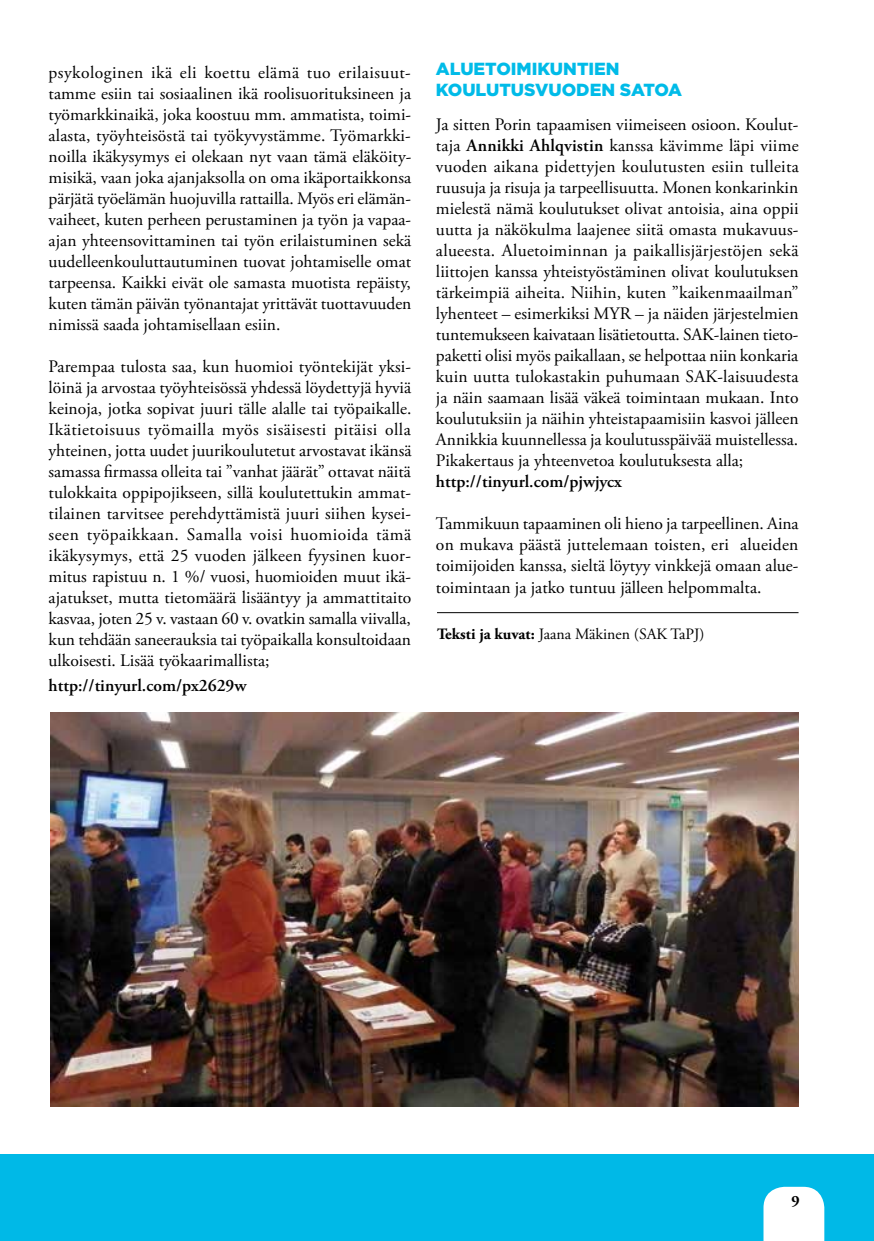
<style>
.page{position:relative;width:874px;height:1241px;background:#fff}
.page>*{position:absolute;margin:0;border:0;box-sizing:border-box;transform-origin:0 0}
.t1{font:17.5px/21px "Adobe Garamond Pro";color:#000;text-align:justify}
.t2{font:600 17.5px "Adobe Garamond Pro";color:#000}
.t3{font:900 17.5px/21px "Gotham";color:#00bbe8}
.t4{font:15.75px "Adobe Garamond Pro";color:#000}
.t5{font:700 15.75px "Adobe Garamond Pro";color:#000}
.s1{font-weight:600}
.s2{font-weight:700}
</style>
<div class="page">
<img style="left:51px;top:712px;width:746px;height:394px">
<hr style="left:437px;top:612px;width:361px;height:1px;background:#000">
<div style="left:0;top:1154px;width:873px;height:86px;background:#00b9e7"></div>
<svg style="left:763px;top:1186px;width:60px;height:54px;background:#ecf9fd"></svg>
<p class="t1" style="left:49px;top:62px;width:364px">psykologinen ikä eli koettu elämä tuo erilaisuut&shy;tamme esiin tai sosiaalinen ikä roolisuorituksineen ja työmarkkinaikä, joka koostuu mm. ammatista, toimi&shy;alasta, työyhteisöstä tai työkyvystämme. Työmarkki&shy;noilla ikäkysymys ei olekaan nyt vaan tämä eläköity&shy;misikä, vaan joka ajanjaksolla on oma ikäportaikkonsa pärjätä työelämän huojuvilla rattailla. Myös eri elämän&shy;vaiheet, kuten perheen perustaminen ja työn ja vapaa&shy;ajan yhteensovittaminen tai työn erilaistuminen sekä uudelleenkouluttautuminen tuovat johtamiselle omat tarpeensa. Kaikki eivät ole samasta muotista repäisty, kuten tämän päivän työnantajat yrittävät tuottavuuden nimissä saada johtamisellaan esiin.</p>
<p class="t1" style="left:49px;top:356px;width:364px">Parempaa tulosta saa, kun huomioi työntekijät yksi&shy;löinä ja arvostaa työyhteisössä yhdessä löydettyjä hyviä keinoja, jotka sopivat juuri tälle alalle tai työpaikalle.<br>Ikätietoisuus työmailla myös sisäisesti pitäisi olla yhteinen, jotta uudet juurikoulutetut arvostavat ikänsä samassa firmassa olleita tai ”vanhat jäärät” ottavat näitä tulokkaita oppipojikseen, sillä koulutettukin ammat&shy;tilainen tarvitsee perehdyttämistä juuri siihen kysei&shy;seen työpaikkaan. Samalla voisi huomioida tämä ikäkysymys, että 25 vuoden jälkeen fyysinen kuor&shy;mitus rapistuu n. 1 %/ vuosi, huomioiden muut ikä&shy;ajatukset, mutta tietomäärä lisääntyy ja ammattitaito kasvaa, joten 25 v. vastaan 60 v. ovatkin samalla viivalla, kun tehdään saneerauksia tai työpaikalla konsultoidaan ulkoisesti. Lisää työkaarimallista;</p>
<p class="t2" style="left:49px;top:674px;width:199px">http://tinyurl.com/px2629w</p>
<p class="t3" style="left:436px;top:58px;width:247px">ALUETOIMIKUNTIEN<br>KOULUTUSVUODEN SATOA</p>
<p class="t1" style="left:436px;top:115px;width:364px">Ja sitten Porin tapaamisen viimeiseen osioon. Koulut&shy;taja <span class="s1">Annikki Ahlqvistin</span> kanssa kävimme läpi viime vuoden aikana pidettyjen koulutusten esiin tulleita ruusuja ja risuja ja tarpeellisuutta. Monen konkarinkin mielestä nämä koulutukset olivat antoisia, aina oppii uutta ja näkökulma laajenee siitä omasta mukavuus&shy;alueesta. Aluetoiminnan ja paikallisjärjestöjen sekä liittojen kanssa yhteistyöstäminen olivat koulutuksen tärkeimpiä aiheita. Niihin, kuten ”kaikenmaailman” lyhenteet – esimerkiksi MYR – ja näiden järjestelmien tuntemukseen kaivataan lisätietoutta. SAK-lainen tieto&shy;paketti olisi myös paikallaan, se helpottaa niin konkaria kuin uutta tulokastakin puhumaan SAK-laisuudesta ja näin saamaan lisää väkeä toimintaan mukaan. Into koulutuksiin ja näihin yhteistapaamisiin kasvoi jälleen Annikkia kuunnellessa ja koulutusspäivää muistellessa.<br>Pikakertaus ja yhteenvetoa koulutuksesta alla;</p>
<p class="t2" style="left:436px;top:471px;width:187px">http://tinyurl.com/pjwjycx</p>
<p class="t1" style="left:436px;top:514px;width:364px">Tammikuun tapaaminen oli hieno ja tarpeellinen. Aina on mukava päästä juttelemaan toisten, eri alueiden toimijoiden kanssa, sieltä löytyy vinkkejä omaan alue&shy;toimintaan ja jatko tuntuu jälleen helpommalta.</p>
<p class="t4" style="left:437px;top:624px;width:269px"><span class="s2">Teksti ja kuvat:</span> Jaana Mäkinen (SAK TaPJ)</p>
<p class="t5" style="left:791px;top:1191px;width:10px">9</p>
</div>
